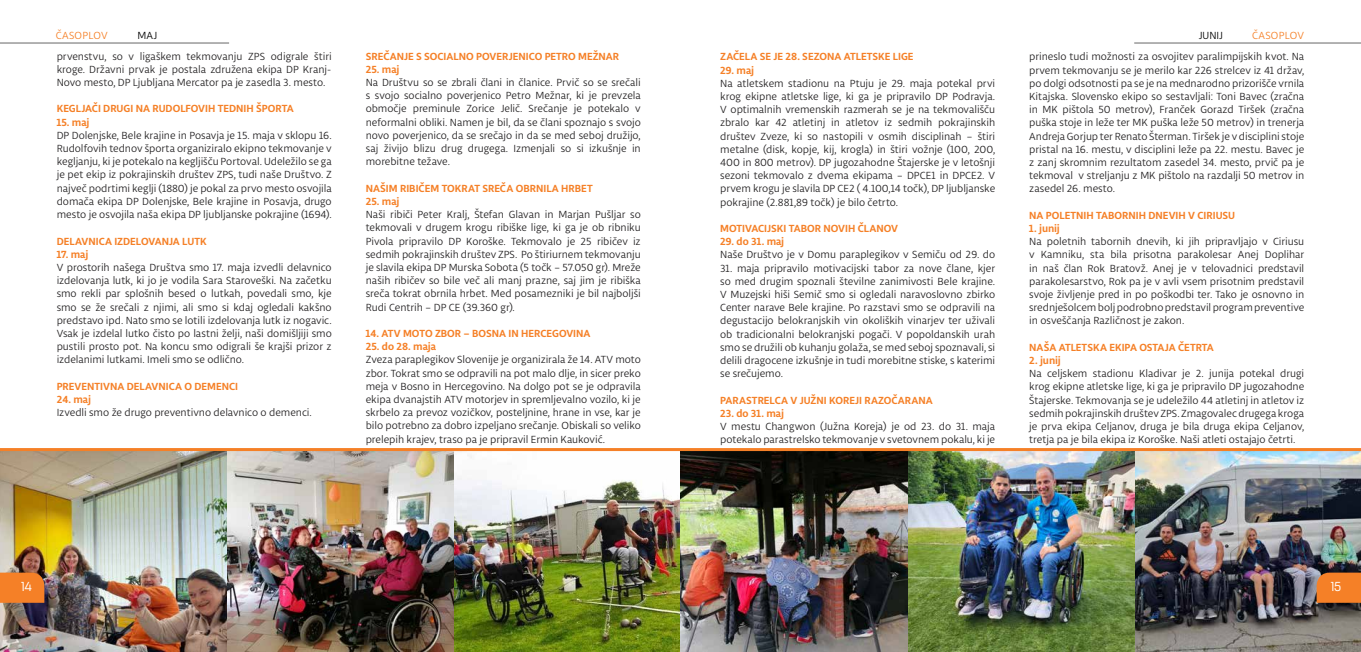
<style>
.page{position:relative;width:1361px;height:652px;background:#fff}
.page>*{position:absolute;margin:0;border:0;box-sizing:border-box;transform-origin:0 0}
.t1{font:300 13px "Antartida";color:#fff}
.t2{font:11px/13.2px "Libertad";letter-spacing:-.005em;color:#232122;text-align:justify}
.t3{font:700 11px "Libertad";color:#f58027}
.t4{font:11px "Libertad";letter-spacing:.025em;color:#f58027}
.t5{font:11px "Libertad";color:#000}
</style>
<div class="page">
<img style="left:0;top:451px;width:1361px;height:201px">
<svg style="left:0;top:573px;width:44px;height:30px"></svg>
<hr style="left:0;top:43px;width:229px;height:1px;background:#666">
<hr style="left:1134px;top:43px;width:227px;height:1px;background:#666">
<svg style="left:1316px;top:573px;width:45px;height:30px"></svg>
<hr style="left:0;top:448px;width:1361px;height:3px;background:#f58027">
<p class="t4" style="left:56px;top:29px;width:53px">ČASOPLOV</p>
<p class="t4" style="left:1252px;top:29px;width:53px">ČASOPLOV</p>
<p class="t3" style="left:720px;top:49px;width:195px">ZAČELA SE JE 28. SEZONA ATLETSKE LIGE</p>
<p class="t3" style="left:720px;top:62px;width:36px">29. maj</p>
<p class="t2" style="left:720px;top:76px;width:276px">Na atletskem stadionu na Ptuju je 29. maja potekal prvi krog ekipne atletske lige, ki ga je pripravilo DP Podravja.<br>V optimalnih vremenskih razmerah se je na tekmovališču zbralo kar 42 atletinj in atletov iz sedmih pokrajinskih društev Zveze, ki so nastopili v osmih disciplinah – štiri metalne (disk, kopje, kij, krogla) in štiri vožnje (100, 200, 400 in 800 metrov). DP jugozahodne Štajerske je v letošnji sezoni tekmovalo z dvema ekipama – DPCE1 in DPCE2. V prvem krogu je slavila DP CE2 ( 4.100,14 točk), DP ljubljanske pokrajine (2.881,89 točk) je bilo četrto.</p>
<p class="t3" style="left:720px;top:221px;width:179px">MOTIVACIJSKI TABOR NOVIH ČLANOV</p>
<p class="t3" style="left:720px;top:234px;width:66px">29. do 31. maj</p>
<p class="t2" style="left:720px;top:248px;width:276px">Naše Društvo je v Domu paraplegikov v Semiču od 29. do</p>
<p class="t2" style="left:720px;top:261px;width:276px">31. maja pripravilo motivacijski tabor za nove člane, kjer so med drugim spoznali številne zanimivosti Bele krajine.<br>V Muzejski hiši Semič smo si ogledali naravoslovno zbirko Center narave Bele krajine. Po razstavi smo se odpravili na degustacijo belokranjskih vin okoliških vinarjev ter uživali ob tradicionalni belokranjski pogači. V popoldanskih urah smo se družili ob kuhanju golaža, se med seboj spoznavali, si delili dragocene izkušnje in tudi morebitne stiske, s katerimi se srečujemo.</p>
<p class="t3" style="left:720px;top:392px;width:214px">PARASTRELCA V JUŽNI KOREJI RAZOČARANA</p>
<p class="t3" style="left:720px;top:406px;width:65px">23. do 31. maj</p>
<p class="t2" style="left:720px;top:420px;width:276px">V mestu Changwon (Južna Koreja) je od 23. do 31. maja potekalo parastrelsko tekmovanje v svetovnem pokalu, ki je</p>
<p class="t5" style="left:138px;top:29px;width:21px">MAJ</p>
<p class="t5" style="left:1198px;top:29px;width:26px">JUNIJ</p>
<p class="t3" style="left:366px;top:49px;width:255px">SREČANJE S SOCIALNO POVERJENICO PETRO MEŽNAR</p>
<p class="t3" style="left:366px;top:62px;width:35px">25. maj</p>
<p class="t2" style="left:366px;top:76px;width:276px">Na Društvu so se zbrali člani in članice. Prvič so se srečali s svojo socialno poverjenico Petro Mežnar, ki je prevzela območje preminule Zorice Jelič. Srečanje je potekalo v neformalni obliki. Namen je bil, da se člani spoznajo s svojo novo poverjenico, da se srečajo in da se med seboj družijo, saj živijo blizu drug drugega. Izmenjali so si izkušnje in morebitne težave.</p>
<p class="t3" style="left:366px;top:181px;width:228px">NAŠIM RIBIČEM TOKRAT SREČA OBRNILA HRBET</p>
<p class="t3" style="left:366px;top:194px;width:35px">25. maj</p>
<p class="t2" style="left:366px;top:208px;width:276px">Naši ribiči Peter Kralj, Štefan Glavan in Marjan Pušljar so tekmovali v drugem krogu ribiške lige, ki ga je ob ribniku Pivola pripravilo DP Koroške. Tekmovalo je 25 ribičev iz sedmih pokrajinskih društev ZPS. Po štiriurnem tekmovanju je slavila ekipa DP Murska Sobota (5 točk – 57.050 gr). Mreže naših ribičev so bile več ali manj prazne, saj jim je ribiška sreča tokrat obrnila hrbet. Med posamezniki je bil najboljši Rudi Centrih – DP CE (39.360 gr).</p>
<p class="t3" style="left:366px;top:326px;width:226px">14. ATV MOTO ZBOR – BOSNA IN HERCEGOVINA</p>
<p class="t3" style="left:366px;top:339px;width:72px">25. do 28. maja</p>
<p class="t2" style="left:366px;top:353px;width:276px">Zveza paraplegikov Slovenije je organizirala že 14. ATV moto zbor. Tokrat smo se odpravili na pot malo dlje, in sicer preko meja v Bosno in Hercegovino. Na dolgo pot se je odpravila ekipa dvanajstih ATV motorjev in spremljevalno vozilo, ki je skrbelo za prevoz vozičkov, posteljnine, hrane in vse, kar je bilo potrebno za dobro izpeljano srečanje. Obiskali so veliko prelepih krajev, traso pa je pripravil Ermin Kauković.</p>
<p class="t2" style="left:57px;top:49px;width:276px">prvenstvu, so v ligaškem tekmovanju ZPS odigrale štiri kroge. Državni prvak je postala združena ekipa DP Kranj-Novo mesto, DP Ljubljana Mercator pa je zasedla 3. mesto.</p>
<p class="t3" style="left:57px;top:101px;width:239px">KEGLJAČI DRUGI NA RUDOLFOVIH TEDNIH ŠPORTA</p>
<p class="t3" style="left:57px;top:115px;width:34px">15. maj</p>
<p class="t2" style="left:57px;top:128px;width:276px">DP Dolenjske, Bele krajine in Posavja je 15. maja v sklopu 16.<br>Rudolfovih tednov športa organiziralo ekipno tekmovanje v kegljanju, ki je potekalo na kegljišču Portoval. Udeležilo se ga je pet ekip iz pokrajinskih društev ZPS, tudi naše Društvo. Z največ podrtimi keglji (1880) je pokal za prvo mesto osvojila domača ekipa DP Dolenjske, Bele krajine in Posavja, drugo mesto je osvojila naša ekipa DP ljubljanske pokrajine (1694).</p>
<p class="t3" style="left:57px;top:233px;width:151px">DELAVNICA IZDELOVANJA LUTK</p>
<p class="t3" style="left:57px;top:247px;width:33px">17. maj</p>
<p class="t2" style="left:57px;top:260px;width:276px">V prostorih našega Društva smo 17. maja izvedli delavnico izdelovanja lutk, ki jo je vodila Sara Staroveški. Na začetku smo rekli par splošnih besed o lutkah, povedali smo, kje smo se že srečali z njimi, ali smo si kdaj ogledali kakšno predstavo ipd. Nato smo se lotili izdelovanja lutk iz nogavic.<br>Vsak je izdelal lutko čisto po lastni želji, naši domišljiji smo pustili prosto pot. Na koncu smo odigrali še krajši prizor z izdelanimi lutkami. Imeli smo se odlično.</p>
<p class="t3" style="left:57px;top:379px;width:183px">PREVENTIVNA DELAVNICA O DEMENCI</p>
<p class="t3" style="left:57px;top:392px;width:36px">24. maj</p>
<p class="t2" style="left:57px;top:406px;width:257px">Izvedli smo že drugo preventivno delavnico o demenci.</p>
<p class="t2" style="left:1029px;top:50px;width:276px">prineslo tudi možnosti za osvojitev paralimpijskih kvot. Na prvem tekmovanju se je merilo kar 226 strelcev iz 41 držav, po dolgi odsotnosti pa se je na mednarodno prizorišče vrnila Kitajska. Slovensko ekipo so sestavljali: Toni Bavec (zračna in MK pištola 50 metrov), Franček Gorazd Tiršek (zračna puška stoje in leže ter MK puška leže 50 metrov) in trenerja Andreja Gorjup ter Renato Šterman. Tiršek je v disciplini stoje pristal na 16. mestu, v disciplini leže pa 22. mestu. Bavec je z zanj skromnim rezultatom zasedel 34. mesto, prvič pa je tekmoval v streljanju z MK pištolo na razdalji 50 metrov in zasedel 26. mesto.</p>
<p class="t3" style="left:1029px;top:208px;width:207px">NA POLETNIH TABORNIH DNEVIH V CIRIUSU</p>
<p class="t3" style="left:1029px;top:221px;width:32px">1. junij</p>
<p class="t2" style="left:1029px;top:235px;width:276px">Na poletnih tabornih dnevih, ki jih pripravljajo v Ciriusu v Kamniku, sta bila prisotna parakolesar Anej Doplihar in naš član Rok Bratovž. Anej je v telovadnici predstavil parakolesarstvo, Rok pa je v avli vsem prisotnim predstavil svoje življenje pred in po poškodbi ter. Tako je osnovno in srednješolcem bolj podrobno predstavil program preventive in osveščanja Različnost je zakon.</p>
<p class="t3" style="left:1029px;top:340px;width:186px">NAŠA ATLETSKA EKIPA OSTAJA ČETRTA</p>
<p class="t3" style="left:1029px;top:353px;width:33px">2. junij</p>
<p class="t2" style="left:1029px;top:367px;width:276px">Na celjskem stadionu Kladivar je 2. junija potekal drugi krog ekipne atletske lige, ki ga je pripravilo DP jugozahodne Štajerske. Tekmovanja se je udeležilo 44 atletinj in atletov iz sedmih pokrajinskih društev ZPS. Zmagovalec drugega kroga je prva ekipa Celjanov, druga je bila druga ekipa Celjanov, tretja pa je bila ekipa iz Koroške. Naši atleti ostajajo četrti.</p>
<p class="t1" style="left:21px;top:580px;width:12px">14</p>
<p class="t1" style="left:1330px;top:580px;width:12px">15</p>
</div>
